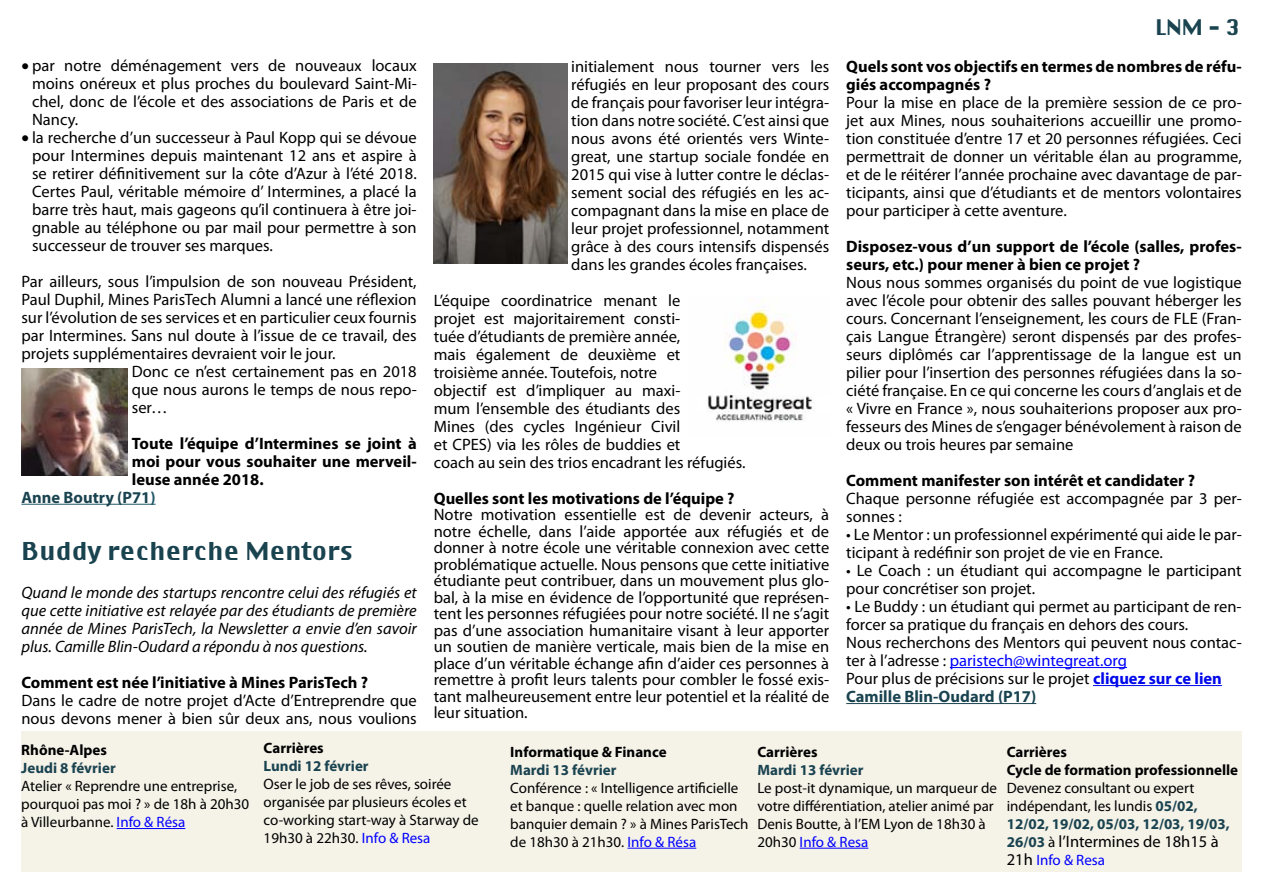
<style>
.page{position:relative;width:1263px;height:893px;background:#fff}
.page>*{position:absolute;margin:0;border:0;box-sizing:border-box;transform-origin:0 0}
.t1{font:24px "Virtue";color:#1a4350}
.t2{font:21px "Virtue";color:#1a4350}
.t3{font:16.5px/18px "Myriad Pro";color:#000;text-align:justify}
.t4{font:700 16.5px/18px "Myriad Pro";color:#000}
.t5{font:italic 16.5px/18px "Myriad Pro";color:#000;text-align:justify}
.t6{font:700 16.5px "Myriad Pro";color:#1a4350}
.t7{font:15px/18px "Myriad Pro";color:#000}
.t8{font:700 15px/18px "Myriad Pro";color:#000}
.t9{font:700 15px "Myriad Pro";color:#1a4350}
.t10{font:15px "Myriad Pro";color:#00f}
.s1{font-family:"Calibri"}
.s2{color:#215868}
.s3{color:#00f}
.s4{font-weight:700;color:#0008ea}
.s5{font-weight:700;color:#1a4350}
.s6{font-weight:700;font-size:15px;color:#1a4350}
.s7{font-size:15px}
.s8{font-size:16.5px;color:#000}
</style>
<div class="page">
<div style="left:510px;top:731px;width:247px;height:141px;background:#f5f2e8"></div>
<div style="left:757px;top:731px;width:247px;height:141px;background:#f5f2e8"></div>
<div style="left:1004px;top:731px;width:238px;height:141px;background:#f5f2e8"></div>
<div style="left:21px;top:731px;width:243px;height:141px;background:#f5f2e8"></div>
<hr style="left:21px;top:504px;width:135px;height:1px;background:#215868">
<div style="left:264px;top:731px;width:247px;height:141px;background:#f5f2e8"></div>
<hr style="left:950px;top:667px;width:177px;height:1px;background:#00f">
<hr style="left:1093px;top:685px;width:129px;height:1px;background:#0008ea">
<hr style="left:846px;top:703px;width:190px;height:1px;background:#1a4350">
<img style="left:21px;top:369px;width:107px;height:106px">
<img style="left:434px;top:64px;width:133px;height:200px">
<img style="left:707px;top:300px;width:107px;height:122px">
<hr style="left:117px;top:828px;width:68px;height:1px;background:#00f">
<hr style="left:627px;top:848px;width:69px;height:1px;background:#00f">
<hr style="left:800px;top:848px;width:68px;height:1px;background:#00f">
<p class="t3" style="left:32px;top:56px;width:386px;text-indent:-11px">• par notre déménagement vers de nou<span class="s1">veaux</span> locaux moins onéreux et plus proches du boulevard Saint-Mi&shy;chel, donc de l’école et des associations de Paris et de Nancy.</p>
<p class="t3" style="left:32px;top:128px;width:386px;text-indent:-11px">• la recherche d’un successeur à Paul Kopp qui se dévoue pour Intermines depuis maintenant 12 ans et aspire à se retirer définitivement sur la côte d’Azur à l’été 2018.<br>Certes Paul, véritable mémoire d’ Intermines, a placé la barre très haut, mais gageons qu’il continuera à être joi&shy;gnable au téléphone ou par mail pour permettre à son successeur de trouver ses marques.</p>
<p class="t3" style="left:21px;top:272px;width:397px">Par ailleurs, sous l’impulsion de son nouveau Président,</p>
<p class="t3" style="left:21px;top:290px;width:397px">Paul Duphil, Mines ParisTech Alumni a lancé une réflexion</p>
<p class="t3" style="left:21px;top:308px;width:397px">sur l’évolution de ses services et en particulier ceux fournis</p>
<p class="t3" style="left:21px;top:326px;width:397px">par Intermines. Sans nul doute à l’issue de ce travail, des</p>
<p class="t3" style="left:21px;top:344px;width:316px">projets supplémentaires devraient voir le jour.</p>
<p class="t3" style="left:132px;top:362px;width:286px">Donc ce n’est certainement pas en 2018</p>
<p class="t3" style="left:132px;top:380px;width:286px">que nous aurons le temps de nous repo-</p>
<p class="t3" style="left:132px;top:398px;width:37px">ser…</p>
<p class="t4" style="left:132px;top:433px;width:286px">Toute l’équipe d’Intermines se joint à</p>
<p class="t4" style="left:132px;top:451px;width:286px">moi pour vous souhaiter une merveil-</p>
<p class="t4" style="left:132px;top:469px;width:133px">leuse année 2018.</p>
<p class="t6" style="left:21px;top:486px;width:136px">Anne Boutry (P71<span class="s2">)</span></p>
<h1 class="t1" style="left:21px;top:535px;width:334px">Buddy recherche Mentors</h1>
<p class="t5" style="left:21px;top:583px;width:397px">Quand le monde des startups rencontre celui des réfugiés et que cette initiative est relayée par des étudiants de première année de Mines ParisTech, la Newsletter a envie d’en savoir plus. Camille Blin-Oudard a répondu à nos questions.</p>
<p class="t4" style="left:21px;top:673px;width:348px">Comment est née l’initiative à Mines ParisTech ?</p>
<p class="t3" style="left:21px;top:691px;width:397px">Dans le cadre de notre projet d’Acte d’Entreprendre que nous devons mener à bien sûr deux ans, nous voulions</p>
<p class="t3" style="left:571px;top:57px;width:259px">initialement nous tourner vers les réfugiés en leur proposant des cours de français pour favoriser leur intégra&shy;tion dans notre société. C’est ainsi que nous avons été orientés vers Winte&shy;great, une startup sociale fondée en 2015 qui vise à lutter contre le déclas&shy;sement social des réfugiés en les ac&shy;compagnant dans la mise en place de leur projet professionnel, notamment grâce à des cours intensifs dispensés dans les grandes écoles françaises.</p>
<p class="t3" style="left:434px;top:291px;width:313px;text-align:left">L’équipe coordinatrice menant le<br>projet est majoritairement consti-<br>tuée d’étudiants de première année,<br>mais également de deuxième et troisième année. Toutefois, notre<br>objectif est d’impliquer au maxi-<br>mum l’ensemble des étudiants des<br>Mines (des cycles Ingénieur Civil<br>et CPES) via les rôles de buddies et<br>coach au sein des trios encadrant les réfugiés.</p>
<p class="t4" style="left:434px;top:489px;width:302px">Quelles sont les motivations de l’équipe ?</p>
<p class="t3" style="left:434px;top:506px;width:397px;line-height:16.5px">Notre motivation essentielle est de devenir acteurs, à notre échelle, dans l’aide apportée aux réfugiés et de donner à notre école une véritable connexion avec cette problématique actuelle. Nous pensons que cette initiative étudiante peut contribuer, dans un mouvement plus glo&shy;bal, à la mise en évidence de l’opportunité que représen&shy;tent les personnes réfugiées pour notre société. Il ne s’agit pas d’une association humanitaire visant à leur apporter un soutien de manière verticale, mais bien de la mise en place d’un véritable échange afin d’aider ces personnes à remettre à profit leurs talents pour combler le fossé exis&shy;tant malheureusement entre leur potentiel et la réalité de leur situation.</p>
<p class="t2" style="left:1155px;top:14px;width:86px">LNM - 3</p>
<p class="t4" style="left:846px;top:57px;width:397px">Quels sont vos objectifs en termes de nombres de réfu&shy;giés accompagnés ?</p>
<p class="t3" style="left:846px;top:93px;width:397px">Pour la mise en place de la première session de ce pro&shy;jet aux Mines, nous souhaiterions accueillir une promo&shy;tion constituée d’entre 17 et 20 personnes réfugiées. Ceci permettrait de donner un véritable élan au programme, et de le réitérer l’année prochaine avec davantage de par&shy;ticipants, ainsi que d’étudiants et de mentors volontaires pour participer à cette aventure.</p>
<p class="t4" style="left:846px;top:237px;width:397px">Disposez-vous d’un support de l’école (salles, profes&shy;seurs, etc.) pour mener à bien ce projet ?</p>
<p class="t3" style="left:846px;top:273px;width:397px">Nous nous sommes organisés du point de vue logistique avec l’école pour obtenir des salles pouvant héberger les cours. Concernant l’enseignement, les cours de FLE (Fran&shy;çais Langue Étrangère) seront dispensés par des profes&shy;seurs diplômés car l’apprentissage de la langue est un pilier pour l’insertion des personnes réfugiées dans la so&shy;ciété française. En ce qui concerne les cours d’anglais et de « Vivre en France », nous souhaiterions proposer aux pro&shy;fesseurs des Mines de s’engager bénévolement à raison de deux ou trois heures par semaine</p>
<p class="t4" style="left:846px;top:471px;width:350px">Comment manifester son intérêt et candidater ?</p>
<p class="t3" style="left:846px;top:489px;width:397px">Chaque personne réfugiée est accompagnée par 3 per&shy;sonnes :</p>
<p class="t3" style="left:846px;top:525px;width:397px">• Le Mentor : un professionnel expérimenté qui aide le par&shy;ticipant à redéfinir son projet de vie en France.</p>
<p class="t3" style="left:846px;top:561px;width:397px">• Le Coach : un étudiant qui accompagne le participant pour concrétiser son projet.</p>
<p class="t3" style="left:846px;top:597px;width:397px;text-align:left">• Le Buddy : un étudiant qui permet au participant de ren&shy;forcer sa pratique du français en dehors des cours.<br>Nous recherchons des Mentors qui peuvent nous contac&shy;ter à l’adresse : <span class="s3">paristech@wintegreat.org<br></span>Pour plus de précisions sur le projet <span class="s4">cliquez sur ce lien </span><span class="s5">Camille Blin-Oudard (P17)</span></p>
<p class="t8" style="left:21px;top:740px;width:87px">Rhône-Alpes</p>
<p class="t9" style="left:21px;top:758px;width:96px">Jeudi 8 février</p>
<p class="t7" style="left:21px;top:777px;width:230px">Atelier « Reprendre une entreprise, pourquoi pas moi ? » de 18h à 20h30 à Villeurbanne. <span class="s3">Info &amp; Résa</span></p>
<p class="t8" style="left:264px;top:738px;width:62px">Carrières</p>
<p class="t9" style="left:264px;top:756px;width:106px">Lundi 12 février</p>
<p class="t7" style="left:264px;top:774px;width:217px">Oser le job de ses rêves, soirée organisée par plusieurs écoles et co-working start-way à Starway de<br>19h30 à 22h30. <span class="s3">Info &amp; Resa</span></p>
<p class="t8" style="left:510px;top:742px;width:158px">Informatique &amp; Finance</p>
<p class="t9" style="left:510px;top:760px;width:108px">Mardi 13 février</p>
<p class="t7" style="left:510px;top:778px;width:240px">Conférence : « Intelligence artificielle et banque : quelle relation avec mon banquier demain ? » à Mines ParisTech de 18h30 à 21h30. <span class="s3">Info &amp; Résa</span></p>
<p class="t8" style="left:757px;top:742px;width:62px">Carrières</p>
<p class="t9" style="left:757px;top:760px;width:108px">Mardi 13 février</p>
<p class="t7" style="left:757px;top:778px;width:241px">Le post-it dynamique, un marqueur de votre différentiation, atelier animé par<br>Denis Boutte, à l’EM Lyon de 18h30 à<br>20h30 <span class="s3">Info &amp; Resa</span></p>
<p class="t8" style="left:1007px;top:743px;width:233px">Carrières<br>Cycle de formation professionnelle</p>
<p class="t7" style="left:1007px;top:779px;width:224px">Devenez consultant ou expert indépendant, les lundis <span class="s5">05/02,<br>12/02, 19/02, 05/03, 12/03, 19/03,</span></p>
<p class="t3" style="left:1007px;top:833px;width:214px"><span class="s6">26/03</span> <span class="s7">à</span> l’Intermines de 18h15 à</p>
<p class="t10" style="left:1007px;top:851px;width:100px"><span class="s8">21h</span> Info &amp; Resa</p>
</div>
